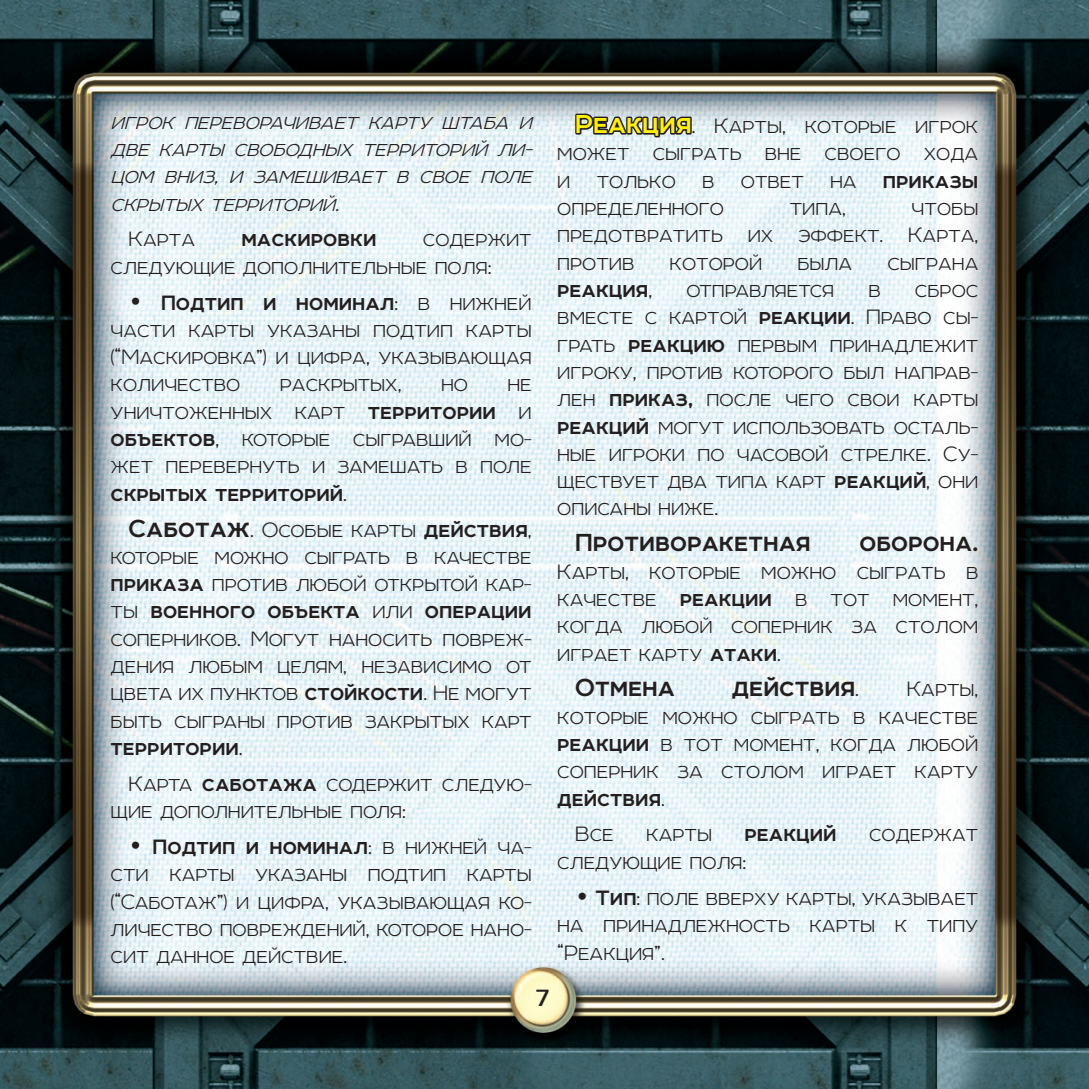
<style>
.page{position:relative;width:1089px;height:1089px;background:#fff}
.page>*{position:absolute;margin:0;border:0;box-sizing:border-box;transform-origin:0 0}
.t1{font:700 28.5px "Room";color:#231f20}
.t2{font:100 24px/27.3px "Room";color:#231f20;text-align:justify}
.t3{font:italic 100 24px/27.3px "Room";color:#231f20;text-align:justify}
.t4{font:700 24px "Room";color:#231f20}
.t5{font:24px "Francker CYR";color:#231f20}
.s1{font-family:"Century Gothic";font-weight:700}
.s2{font-weight:700}
.s3{font-weight:700;font-size:28.5px}
.s4{font-weight:700;font-size:30px;color:#fff101}
.s5{font-weight:100;font-size:24px}
.s6{font-weight:100}
</style>
<div class="page">
<img style="left:0;top:0;width:1089px;height:1089px">
<svg style="left:573px;top:112px;width:120px;height:27px;background:#7a7d81"></svg>
<p class="t3" style="left:111px;top:108px;width:429px">игрок переворачивает карту штаба и две карты свободных территорий ли&shy;цом вниз, и замешивает в свое поле скрытыхтерриторий.</p>
<p class="t2" style="left:129px;top:225px;width:68px">Карта</p>
<p class="t4" style="left:241px;top:226px;width:136px">маскировки</p>
<p class="t2" style="left:111px;top:225px;width:422px;text-indent:312px">содержит следующие дополнительные поля:</p>
<p class="t2" style="left:111px;top:288px;width:422px;text-indent:18px"><span class="s1">•</span> <span class="s2">Подтип и номинал</span>: в нижней части карты указаны подтип карты (“Маскировка”) и цифра, указывающая количество</p>
<p class="t2" style="left:280px;top:370px;width:123px">раскрытых,</p>
<p class="t2" style="left:441px;top:370px;width:28px">но</p>
<p class="t2" style="left:111px;top:370px;width:422px;text-indent:397px">не уничтоженных карт <span class="s2">территории</span> и <span class="s2">объектов</span>, которые сыгравший мо&shy;жет перевернуть и замешать в поле <span class="s2">скрытых территорий</span>.</p>
<p class="t2" style="left:111px;top:515px;width:422px;text-indent:18px"><span class="s3">Саботаж</span>. Особые карты <span class="s2">действия</span>, которые можно сыграть в качестве <span class="s2">приказа</span> против любой открытой кар&shy;ты <span class="s2">военного объекта</span> или <span class="s2">операции </span>соперников. Могут наносить повреж&shy;дения любым целям, независимо от цвета их пунктов <span class="s2">стойкости</span>. Не могут быть сыграны против закрытых карт <span class="s2">территории</span>.</p>
<p class="t2" style="left:111px;top:769px;width:422px;text-indent:18px">Карта <span class="s2">саботажа</span> содержит следую&shy;щие дополнительные поля:</p>
<p class="t2" style="left:111px;top:833px;width:422px;text-indent:18px"><span class="s1">•</span> <span class="s2">Подтип и номинал</span>: в нижней ча&shy;сти карты указаны подтип карты (“Саботаж”) и цифра, указывающая ко&shy;личество повреждений, которое нано&shy;сит данное действие.</p>
<p class="t2" style="left:557px;top:112px;width:422px;text-indent:18px"><span class="s4">Реакция</span>. Карты, которые игрок может сыграть вне своего хода и только в ответ на <span class="s2">приказы </span>определенного</p>
<p class="t2" style="left:557px;top:194px;width:422px;text-indent:354px">чтобы предотвратить их эффект. Карта, против</p>
<p class="t2" style="left:789px;top:194px;width:58px">типа,</p>
<p class="t2" style="left:669px;top:249px;width:94px">которой</p>
<p class="t2" style="left:797px;top:249px;width:56px">была</p>
<p class="t2" style="left:887px;top:249px;width:92px">сыграна</p>
<p class="t2" style="left:557px;top:276px;width:422px;text-indent:357px">сброс вместе с картой <span class="s2">реакции</span>. Право сы&shy;грать <span class="s2">реакцию</span> первым принадлежит игроку, против которого был направ&shy;лен <span class="s2">приказ,</span> после чего свои карты <span class="s2">реакций</span> могут использовать осталь&shy;ные игроки по часовой стрелке. Су&shy;ществует два типа карт <span class="s2">реакций</span>, они описаны ниже.</p>
<p class="t1" style="left:575px;top:527px;width:237px">Противоракетная</p>
<p class="t1" style="left:859px;top:527px;width:120px">оборона.</p>
<p class="t2" style="left:557px;top:557px;width:422px">Карты, которые можно сыграть в качестве <span class="s2">реакции</span> в тот момент, когда любой соперник за столом играет карту <span class="s2">атаки</span>.</p>
<p class="t1" style="left:575px;top:672px;width:101px">Отмена</p>
<p class="t1" style="left:731px;top:672px;width:129px">действия<span class="s5">.</span></p>
<p class="t4" style="left:557px;top:276px;width:97px">реакция<span class="s6">,</span></p>
<p class="t2" style="left:686px;top:276px;width:149px">отправляется</p>
<p class="t2" style="left:868px;top:276px;width:14px">в</p>
<p class="t2" style="left:557px;top:675px;width:422px;text-indent:349px">Карты, которые можно сыграть в качестве <span class="s2">реакции</span> в тот момент, когда любой соперник за столом играет карту <span class="s2">действия</span>.</p>
<p class="t2" style="left:575px;top:820px;width:40px">Все</p>
<p class="t2" style="left:646px;top:820px;width:67px">карты</p>
<p class="t4" style="left:744px;top:820px;width:93px">реакций</p>
<p class="t2" style="left:869px;top:820px;width:111px">содержат</p>
<p class="t2" style="left:557px;top:847px;width:191px">следующие поля:</p>
<p class="t2" style="left:557px;top:883px;width:422px;text-indent:18px"><span class="s1">•</span> <span class="s2">Тип</span>: поле вверху карты, указывает на принадлежность карты к типу “Реакция”.</p>
<p class="t5" style="left:534px;top:983px;width:18px">7</p>
</div>
